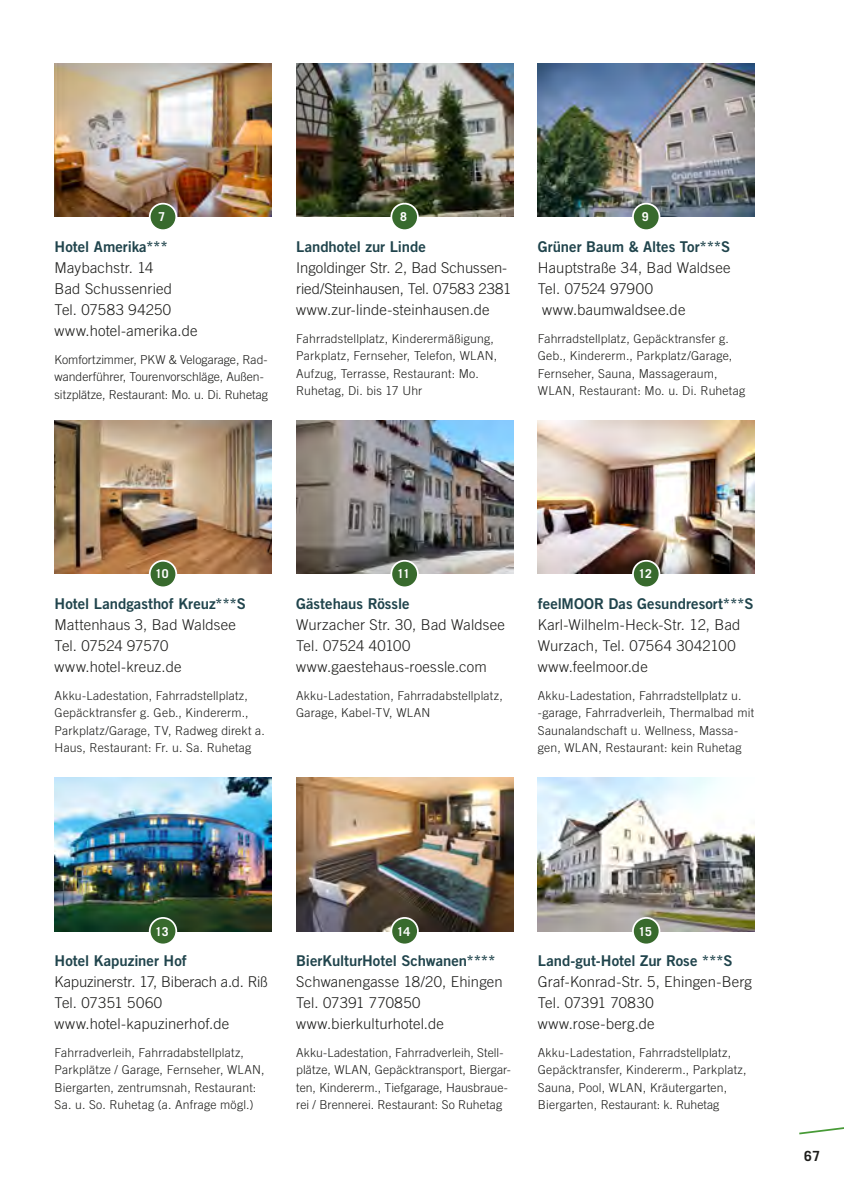
<style>
.page{position:relative;width:844px;height:1191px;background:#fff}
.page>*{position:absolute;margin:0;border:0;box-sizing:border-box;transform-origin:0 0}
.t1{font:300 14.88px/21px "Trade Gothic LT Std";letter-spacing:.01em;color:#1d1d1b}
.t2{font:14.88px "Trade Gothic LT Std Bd 2";color:#20444c}
.t3{font:700 14px "Trade Gothic LT Std";color:#1d1d1b}
.t4{font:300 12.25px/17.5px "Trade Gothic LT Std";letter-spacing:.015em;color:#1d1d1b}
.t5{font:300 12.25px/17.5px "Trade Gothic LT Std";letter-spacing:-.005em;color:#1d1d1b}
.t6{font:700 12.25px "Trade Gothic LT Std";letter-spacing:-.025em;color:#fff}
</style>
<div class="page">
<img style="left:296px;top:63px;width:217px;height:154px">
<img style="left:296px;top:420px;width:217px;height:154px">
<img style="left:296px;top:777px;width:217px;height:154px">
<img style="left:537px;top:63px;width:217px;height:154px">
<img style="left:537px;top:420px;width:217px;height:154px">
<img style="left:55px;top:63px;width:216px;height:154px">
<img style="left:55px;top:420px;width:216px;height:154px">
<img style="left:55px;top:777px;width:216px;height:154px">
<div style="left:391px;top:204px;width:27px;height:26px;background:#386a2d;border-radius:50%"></div>
<div style="left:390px;top:203px;width:28px;height:28px;border:2px solid #fff;border-radius:50%"></div>
<div style="left:391px;top:561px;width:27px;height:26px;background:#386a2d;border-radius:50%"></div>
<div style="left:390px;top:560px;width:28px;height:28px;border:2px solid #fff;border-radius:50%"></div>
<div style="left:391px;top:918px;width:27px;height:26px;background:#386a2d;border-radius:50%"></div>
<div style="left:390px;top:917px;width:28px;height:28px;border:2px solid #fff;border-radius:50%"></div>
<div style="left:632px;top:204px;width:27px;height:26px;background:#386a2d;border-radius:50%"></div>
<div style="left:632px;top:203px;width:28px;height:28px;border:2px solid #fff;border-radius:50%"></div>
<div style="left:632px;top:561px;width:27px;height:26px;background:#386a2d;border-radius:50%"></div>
<div style="left:632px;top:560px;width:28px;height:28px;border:2px solid #fff;border-radius:50%"></div>
<div style="left:150px;top:204px;width:26px;height:26px;background:#386a2d;border-radius:50%"></div>
<div style="left:149px;top:203px;width:28px;height:28px;border:2px solid #fff;border-radius:50%"></div>
<div style="left:150px;top:561px;width:26px;height:26px;background:#386a2d;border-radius:50%"></div>
<div style="left:149px;top:560px;width:28px;height:28px;border:2px solid #fff;border-radius:50%"></div>
<div style="left:150px;top:918px;width:26px;height:26px;background:#386a2d;border-radius:50%"></div>
<div style="left:149px;top:917px;width:28px;height:28px;border:2px solid #fff;border-radius:50%"></div>
<img style="left:537px;top:777px;width:217px;height:154px">
<div style="left:632px;top:918px;width:27px;height:26px;background:#386a2d;border-radius:50%"></div>
<div style="left:632px;top:917px;width:28px;height:28px;border:2px solid #fff;border-radius:50%"></div>
<svg style="left:799px;top:1127px;width:44px;height:8px"></svg>
<p class="t6" style="left:158px;top:209px;width:8px">7</p>
<p class="t2" style="left:55px;top:237px;width:115px">Hotel Amerika***</p>
<p class="t1" style="left:55px;top:257px;width:144px">Maybachstr. 14<br>Bad Schussenried<br>Tel. 07583 94250 www.hotel-amerika.de</p>
<p class="t5" style="left:55px;top:350px;width:215px">Komfortzimmer, PKW &amp; Velogarage, Rad&shy;wanderführer, Tourenvorschläge, Außen&shy;sitzplätze, Restaurant: Mo. u. Di. Ruhetag</p>
<p class="t6" style="left:400px;top:209px;width:8px">8</p>
<p class="t2" style="left:296px;top:237px;width:131px">Landhotel zur Linde</p>
<p class="t1" style="left:296px;top:257px;width:216px">Ingoldinger Str. 2, Bad Schussen&shy;ried/Steinhausen, Tel. 07583 2381 www.zur-linde-steinhausen.de</p>
<p class="t4" style="left:296px;top:329px;width:202px">Fahrradstellplatz, Kinderermäßigung, Parkplatz, Fernseher, Telefon, WLAN, Aufzug, Terrasse, Restaurant: Mo.<br>Ruhetag, Di. bis 17 Uhr</p>
<p class="t6" style="left:641px;top:209px;width:8px">9</p>
<p class="t2" style="left:537px;top:237px;width:194px">Grüner Baum &amp; Altes Tor***S</p>
<p class="t1" style="left:537px;top:257px;width:194px">Hauptstraße 34, Bad Waldsee<br>Tel. 07524 97900 www.baumwaldsee.de</p>
<p class="t4" style="left:537px;top:329px;width:209px">Fahrradstellplatz, Gepäcktransfer g.<br>Geb., Kindererm., Parkplatz/Garage, Fernseher, Sauna, Massageraum, WLAN, Restaurant: Mo. u. Di. Ruhetag</p>
<p class="t6" style="left:155px;top:566px;width:15px">10</p>
<p class="t2" style="left:55px;top:594px;width:193px">Hotel Landgasthof Kreuz***S</p>
<p class="t1" style="left:55px;top:614px;width:183px">Mattenhaus 3, Bad Waldsee<br>Tel. 07524 97570 www.hotel-kreuz.de</p>
<p class="t4" style="left:55px;top:686px;width:212px">Akku-Ladestation, Fahrradstellplatz, Gepäcktransfer g. Geb., Kindererm., Parkplatz/Garage, TV, Radweg direkt a.<br>Haus, Restaurant: Fr. u. Sa. Ruhetag</p>
<p class="t6" style="left:397px;top:566px;width:14px">11</p>
<p class="t2" style="left:296px;top:594px;width:115px">Gästehaus Rössle</p>
<p class="t1" style="left:296px;top:614px;width:210px">Wurzacher Str. 30, Bad Waldsee<br>Tel. 07524 40100 www.gaestehaus-roessle.com</p>
<p class="t4" style="left:296px;top:686px;width:208px">Akku-Ladestation, Fahrradabstellplatz,<br>Garage, Kabel-TV, WLAN</p>
<p class="t6" style="left:638px;top:566px;width:15px">12</p>
<p class="t2" style="left:537px;top:594px;width:217px">feelMOOR Das Gesundresort***S</p>
<p class="t1" style="left:537px;top:614px;width:204px">Karl-Wilhelm-Heck-Str. 12, Bad<br>Wurzach, Tel. 07564 3042100 www.feelmoor.de</p>
<p class="t4" style="left:537px;top:686px;width:218px">Akku-Ladestation, Fahrradstellplatz u. -garage, Fahrradverleih, Thermalbad mit Saunalandschaft u. Wellness, Massa&shy;gen, WLAN, Restaurant: kein Ruhetag</p>
<p class="t6" style="left:155px;top:923px;width:15px">13</p>
<p class="t2" style="left:55px;top:951px;width:134px">Hotel Kapuziner Hof</p>
<p class="t1" style="left:55px;top:971px;width:214px">Kapuzinerstr. 17, Biberach a.d. Riß<br>Tel. 07351 5060 www.hotel-kapuzinerhof.de</p>
<p class="t4" style="left:55px;top:1043px;width:211px">Fahrradverleih, Fahrradabstellplatz, Parkplätze / Garage, Fernseher, WLAN, Biergarten, zentrumsnah, Restaurant:<br>Sa. u. So. Ruhetag (a. Anfrage mögl.)</p>
<p class="t6" style="left:397px;top:923px;width:15px">14</p>
<p class="t2" style="left:296px;top:951px;width:201px">BierKulturHotel Schwanen****</p>
<p class="t1" style="left:296px;top:971px;width:208px">Schwanengasse 18/20, Ehingen<br>Tel. 07391 770850 www.bierkulturhotel.de</p>
<p class="t4" style="left:296px;top:1043px;width:216px">Akku-Ladestation, Fahrradverleih, Stell&shy;plätze, WLAN, Gepäcktransport, Biergar&shy;ten, Kindererm., Tiefgarage, Hausbraue&shy;rei / Brennerei. Restaurant: So Ruhetag</p>
<p class="t6" style="left:638px;top:923px;width:15px">15</p>
<p class="t2" style="left:537px;top:951px;width:196px">Land-gut-Hotel Zur Rose ***S</p>
<p class="t1" style="left:537px;top:971px;width:215px">Graf-Konrad-Str. 5, Ehingen-Berg<br>Tel. 07391 70830 www.rose-berg.de</p>
<p class="t4" style="left:537px;top:1043px;width:210px">Akku-Ladestation, Fahrradstellplatz, Gepäcktransfer, Kindererm., Parkplatz, Sauna, Pool, WLAN, Kräutergarten, Biergarten, Restaurant: k. Ruhetag</p>
<p class="t3" style="left:804px;top:1146px;width:17px">67</p>
</div>
